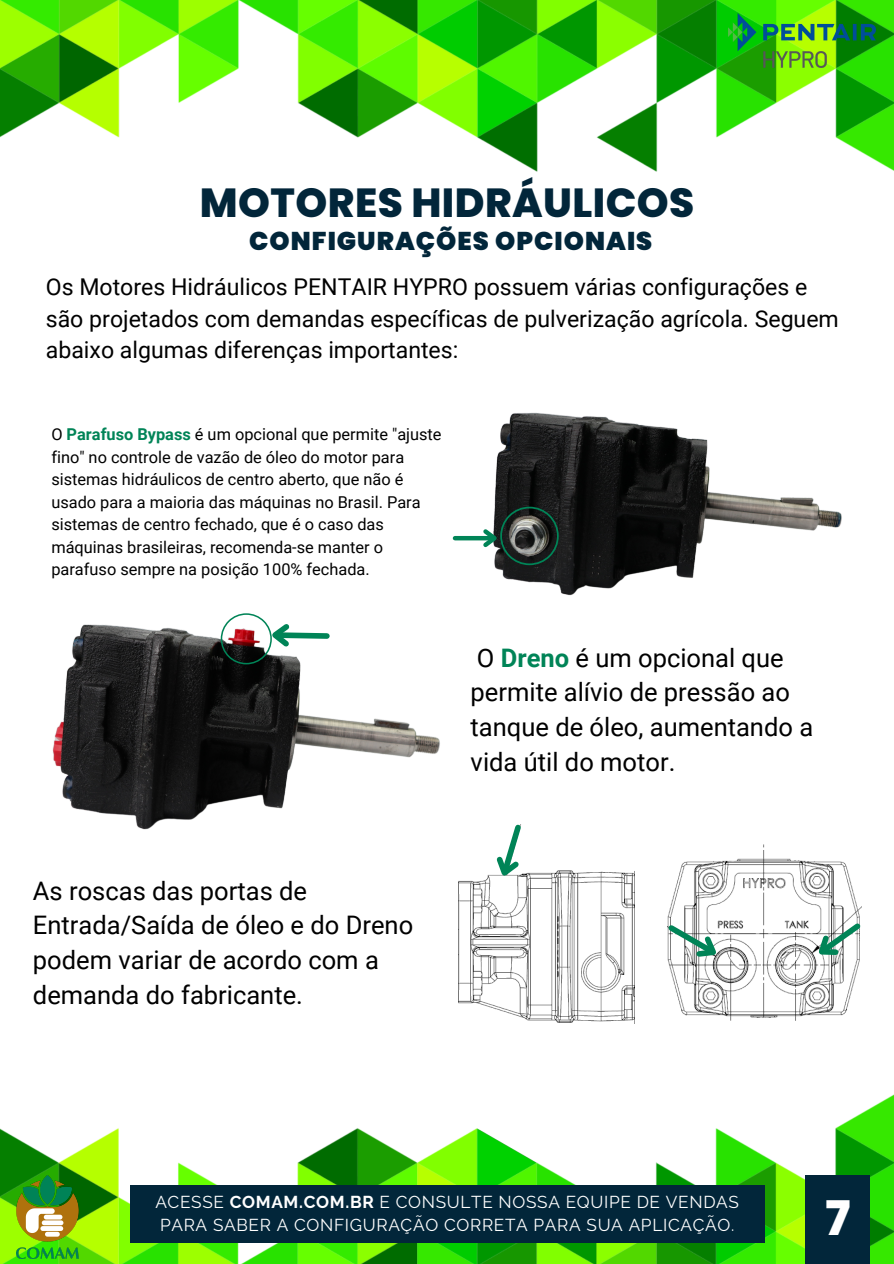
<style>
.page{position:relative;width:894px;height:1264px;background:#fff}
.page>*{position:absolute;margin:0;border:0;box-sizing:border-box;transform-origin:0 0}
.t1{font:800 47.55px "Poppins";color:#fff}
.t2{font:800 40.5px "Poppins";letter-spacing:.01em;color:#02263a}
.t3{font:900 25.65px "Poppins";letter-spacing:.04em;color:#02263a}
.t4{font:25.5px/35px "Roboto";color:#000}
.t5{font:23.1px/31.5px "Roboto";color:#000}
.t6{font:17.1px/23.7px "Raleway";letter-spacing:.04em;color:#fff}
.t7{font:16.35px/22.5px "Roboto";color:#000}
.s1{font-weight:700;color:#008457}
.s2{font-weight:700}
</style>
<div class="page">
<img style="left:0;top:0;width:893px;height:1263px">
<img style="left:51px;top:617px;width:390px;height:215px">
<img style="left:487px;top:409px;width:360px;height:190px">
<hr style="left:455px;top:536px;width:38px;height:4px;background:#008457">
<svg style="left:479px;top:506px;width:79px;height:59px"></svg>
<svg style="left:221px;top:613px;width:111px;height:51px"></svg>
<img style="left:667px;top:824px;width:194px;height:199px">
<img style="left:458px;top:824px;width:176px;height:199px">
<svg style="left:663px;top:920px;width:66px;height:51px"></svg>
<svg style="left:804px;top:918px;width:61px;height:52px"></svg>
<svg style="left:486px;top:820px;width:39px;height:66px"></svg>
<div style="left:804px;top:1175px;width:64px;height:88px;background:#02263a"></div>
<div style="left:130px;top:1185px;width:634px;height:58px;background:#02263a"></div>
<img style="left:728px;top:13px;width:147px;height:54px">
<img style="left:17px;top:1175px;width:62px;height:83px">
<p class="t2" style="left:200px;top:175px;width:496px">MOTORES HIDRÁULICOS</p>
<p class="t3" style="left:249px;top:223px;width:404px">CONFIGURAÇÕES OPCIONAIS</p>
<p class="t5" style="left:46px;top:271px;width:794px">Os Motores Hidráulicos PENTAIR HYPRO possuem várias configurações e são projetados com demandas específicas de pulverização agrícola. Seguem abaixo algumas diferenças importantes:</p>
<p class="t7" style="left:51px;top:423px;width:391px">O <span class="s1">Parafuso Bypass</span> é um opcional que permite "ajuste fino" no controle de vazão de óleo do motor para sistemas hidráulicos de centro aberto, que não é usado para a maioria das máquinas no Brasil. Para sistemas de centro fechado, que é o caso das máquinas brasileiras, recomenda-se manter o parafuso sempre na posição 100% fechada.</p>
<p class="t4" style="left:470px;top:640px;width:344px">O <span class="s1">Dreno</span> é um opcional que permite alívio de pressão ao tanque de óleo, aumentando a vida útil do motor.</p>
<p class="t4" style="left:33px;top:873px;width:381px">As roscas das portas de<br>Entrada/Saída de óleo e do Dreno podem variar de acordo com a demanda do fabricante.</p>
<p class="t6" style="left:155px;top:1189px;width:585px">ACESSE <span class="s2">COMAM.COM.BR</span> E CONSULTE NOSSA EQUIPE DE VENDAS<br>PARA SABER A CONFIGURAÇÃO CORRETA PARA SUA APLICAÇÃO.</p>
<p class="t1" style="left:825px;top:1185px;width:26px">7</p>
</div>
